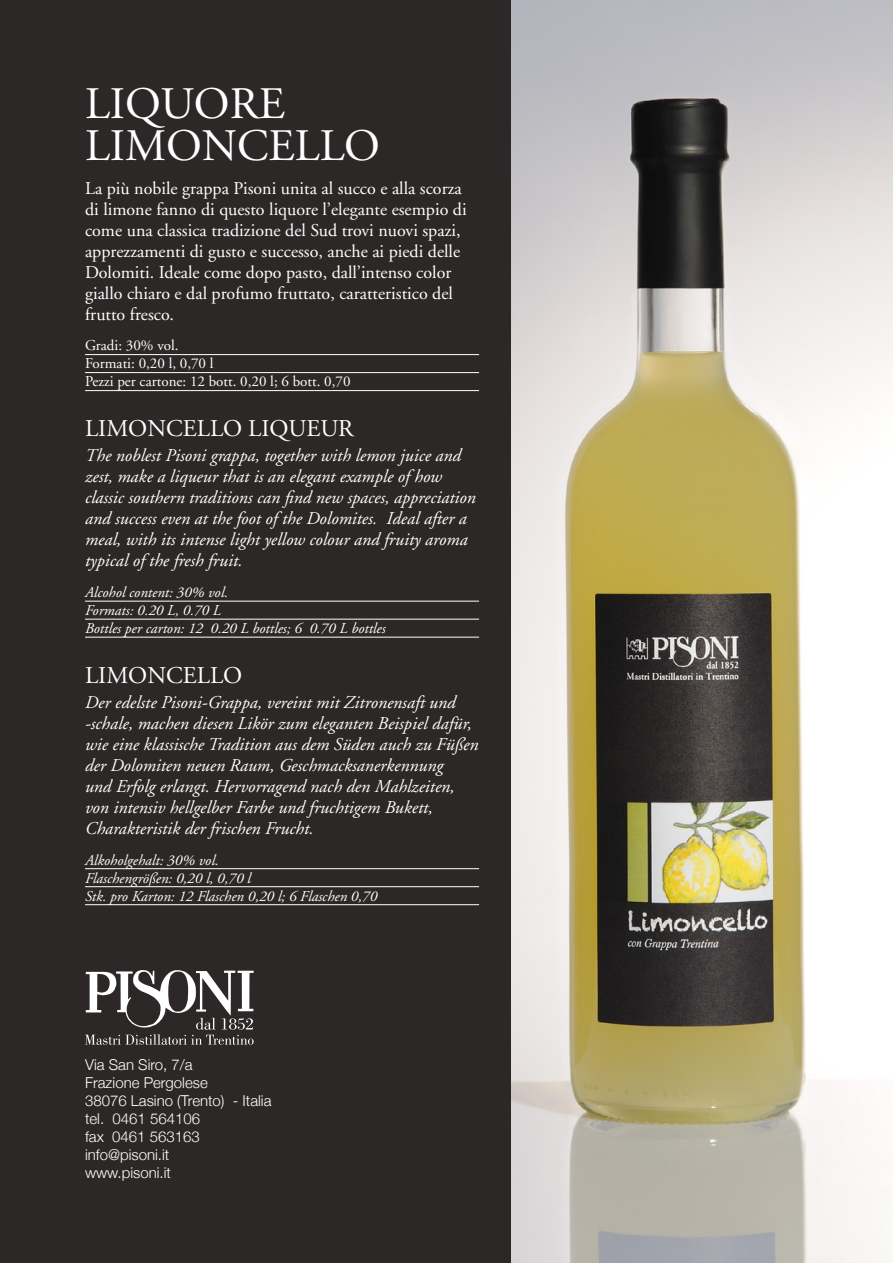
<style>
.page{position:relative;width:893px;height:1263px;background:#fff}
.page>*{position:absolute;margin:0;border:0;box-sizing:border-box;transform-origin:0 0}
.titolo{font:45px/42px "Adobe Garamond";color:#fff}
.titolo_straniero{font:24px "Adobe Garamond";color:#fff}
.t1{font:italic 18px/21px "Adobe Garamond";color:#fff}
.t2{font:18px/21px "Adobe Garamond";color:#fff}
.sottolineato{font:italic 15px "Adobe Garamond";color:#fff}
.t3{font:300 15px/18px "Helvetica Neue";color:#fff}
.sottolineato-2{font:15px "Adobe Garamond";color:#fff}
</style>
<div class="page">
<img style="left:510px;top:0;width:383px;height:1263px">
<div style="left:0;top:0;width:510px;height:1263px;background:#2c2827"></div>
<hr style="left:85px;top:354px;width:394px;height:1px;background:#fff">
<hr style="left:85px;top:372px;width:394px;height:1px;background:#fff">
<hr style="left:85px;top:390px;width:394px;height:1px;background:#fff">
<hr style="left:85px;top:601px;width:394px;height:1px;background:#fff">
<hr style="left:85px;top:619px;width:394px;height:1px;background:#fff">
<hr style="left:85px;top:637px;width:394px;height:1px;background:#fff">
<hr style="left:85px;top:868px;width:394px;height:1px;background:#fff">
<hr style="left:85px;top:886px;width:394px;height:1px;background:#fff">
<hr style="left:85px;top:904px;width:394px;height:1px;background:#fff">
<svg style="left:85px;top:970px;width:169px;height:75px"></svg>
<p class="titolo" style="left:85px;top:84px;width:296px">LIQUORE<br>LIMONCELLO</p>
<p class="t2" style="left:85px;top:178px;width:383px">La più nobile grappa Pisoni unita al succo e alla scorza di limone fanno di questo liquore l’elegante esempio di come una classica tradizione del Sud trovi nuovi spazi, apprezzamenti di gusto e successo, anche ai piedi delle Dolomiti. Ideale come dopo pasto, dall’intenso color giallo chiaro e dal profumo fruttato, caratteristico del frutto fresco.</p>
<p class="sottolineato-2" style="left:85px;top:338px;width:95px">Gradi: 30% vol.</p>
<p class="sottolineato-2" style="left:85px;top:356px;width:130px">Formati: 0,20 l, 0,70 l</p>
<p class="sottolineato-2" style="left:85px;top:374px;width:267px">Pezzi per cartone: 12 bott. 0,20 l; 6 bott. 0,70</p>
<p class="titolo_straniero" style="left:85px;top:416px;width:270px">LIMONCELLO LIQUEUR</p>
<p class="t1" style="left:85px;top:446px;width:392px">The noblest Pisoni grappa, together with lemon juice and zest, make a liqueur that is an elegant example of how classic southern traditions can find new spaces, appreciation and success even at the foot of the Dolomites. Ideal after a meal, with its intense light yellow colour and fruity aroma typical of the fresh fruit.</p>
<p class="sottolineato" style="left:85px;top:584px;width:145px">Alcohol content: 30% vol.</p>
<p class="sottolineato" style="left:85px;top:602px;width:138px">Formats: 0.20 L, 0.70 L</p>
<p class="sottolineato" style="left:85px;top:620px;width:302px">Bottles per carton: 12 0.20 L bottles; 6 0.70 L bottles</p>
<p class="titolo_straniero" style="left:85px;top:662px;width:159px">LIMONCELLO</p>
<p class="t1" style="left:85px;top:692px;width:395px">Der edelste Pisoni-Grappa, vereint mit Zitronensaft und -schale, machen diesen Likör zum eleganten Beispiel dafür, wie eine klassische Tradition aus dem Süden auch zu Füßen der Dolomiten neuen Raum, Geschmacksanerkennung<br>und Erfolg erlangt. Hervorragend nach den Mahlzeiten, von intensiv hellgelber Farbe und fruchtigem Bukett, Charakteristik der frischen Frucht.</p>
<p class="sottolineato" style="left:85px;top:852px;width:135px">Alkoholgehalt: 30% vol.</p>
<p class="sottolineato" style="left:85px;top:870px;width:167px">Flaschengrößen: 0,20 l, 0,70 l</p>
<p class="sottolineato" style="left:85px;top:888px;width:294px">Stk. pro Karton: 12 Flaschen 0,20 l; 6 Flaschen 0,70</p>
<p class="t3" style="left:85px;top:1055px;width:188px">Via San Siro, 7/a<br>Frazione Pergolese<br>38076 Lasino (Trento) - Italia tel. 0461 564106<br>fax 0461 563163 info@pisoni.it<br>www.pisoni.it</p>
</div>
